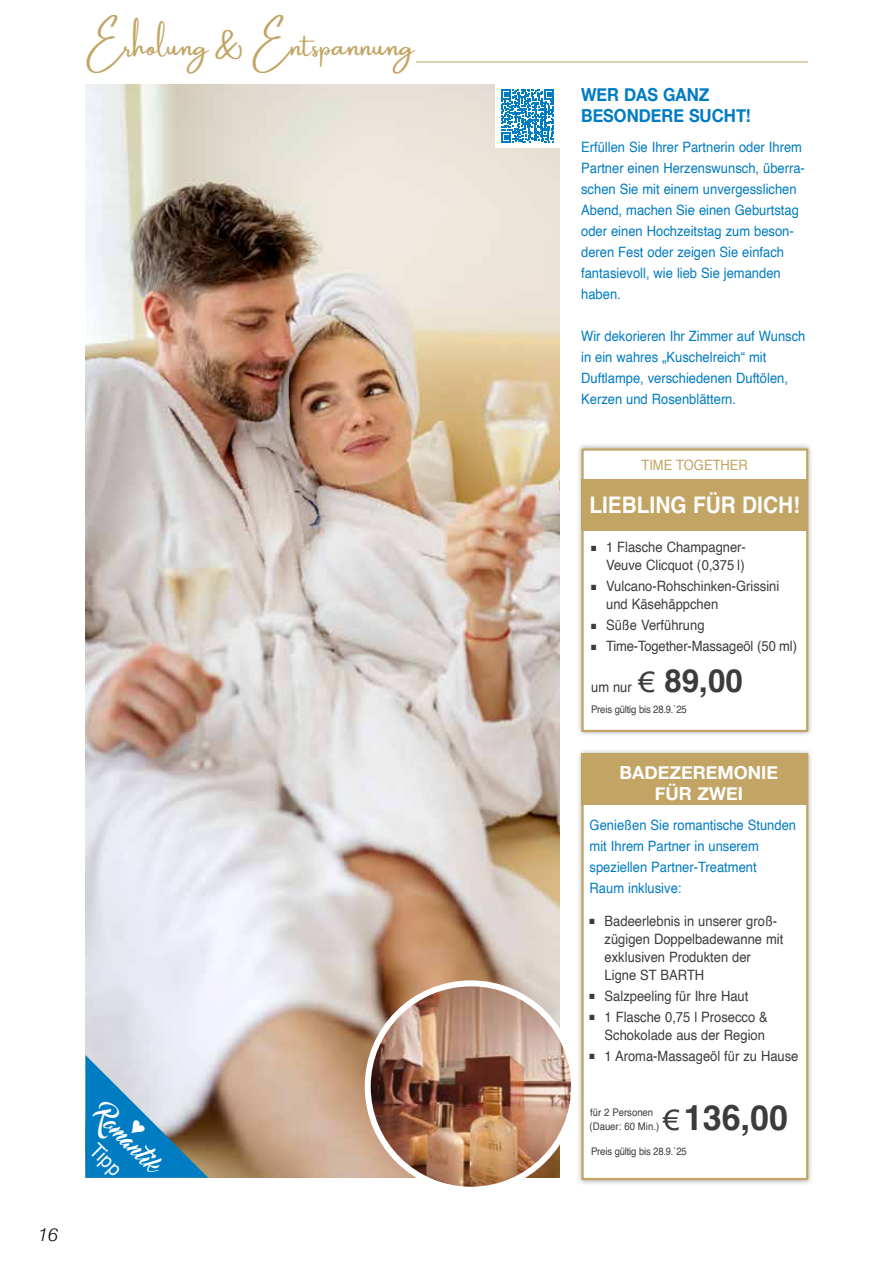
<style>
.page{position:relative;width:893px;height:1263px;background:#fff}
.page>*{position:absolute;margin:0;border:0;box-sizing:border-box;transform-origin:0 0}
.t1{font:700 35.25px "Helvetica";color:#3c3c3b}
.t2{font:700 32.4px "Helvetica";color:#3c3c3b}
.t3{font:28.05px "Amsterdam One";color:#c2a564}
.t4{font:23.7px "Master Of Break";color:#fff;scale:.9 1}
.t5{font:700 22.95px "Helvetica";color:#fff;scale:.91 1}
.t6{font:20.4px "Helvetica";color:#fff;scale:.91 1}
.t7{font:700 18px/21px "Helvetica Neue";color:#007cc2;scale:.91 1}
.t8{font:700 18px/21px "Helvetica Neue";color:#fff;text-align:center}
.t9{font:italic 300 18px "Helvetica Neue";color:#000}
.t10{font:14.25px/21px "Helvetica";color:#007cc2;scale:.91 1}
.t11{font:14.25px/18px "Helvetica";color:#3c3c3b;scale:.91 1}
.t12{font:14.25px "Helvetica";color:#c2a564;scale:.91 1}
.t13{font:10.5px "Helvetica";letter-spacing:-.02em;color:#3c3c3b;scale:.91 1}
.t14{font:10.5px "Helvetica";color:#3c3c3b;scale:.91 1}
.s1{font-family:"Arial";font-weight:400;font-size:28.2px}
</style>
<div class="page">
<div style="left:576px;top:748px;width:238px;height:438px;background:#000;opacity:.35"></div>
<div style="left:581px;top:753px;width:227px;height:427px;background:#fff;border:2px solid #c2a564"></div>
<div style="left:581px;top:753px;width:227px;height:52px;background:#c2a564"></div>
<img style="left:85px;top:85px;width:475px;height:1093px">
<img style="left:368px;top:983px;width:206px;height:207px;border-radius:103px">
<div style="left:365px;top:980px;width:212px;height:213px;border:6px solid #fff;border-radius:50%"></div>
<div style="left:495px;top:84px;width:65px;height:64px;background:#fff"></div>
<svg style="left:501px;top:89px;width:53px;height:53px"></svg>
<div style="left:576px;top:443px;width:238px;height:294px;background:#000;opacity:.35"></div>
<div style="left:581px;top:448px;width:227px;height:284px;background:#fff;border:2px solid #c2a564"></div>
<div style="left:581px;top:479px;width:227px;height:51px;background:#c2a564"></div>
<hr style="left:416px;top:62px;width:392px;height:1px;background:#c2a564">
<svg style="left:85px;top:1055px;width:123px;height:123px;background:#64a0c2"></svg>
<h3 class="t3" style="left:85px;top:31px;width:331px">Erholung &amp; Entspannung</h3>
<p class="t9" style="left:38px;top:1220px;width:22px">16</p>
<h3 class="t4" style="left:107px;top:1100px;width:93px;rotate:45deg">Romantik</h3>
<h3 class="t6" style="left:104px;top:1135px;width:41px;rotate:45deg">Tipp</h3>
<p class="t7" style="left:581px;top:85px;width:188px">WER DAS GANZ<br>BESONDERE SUCHT!</p>
<p class="t10" style="left:581px;top:137px;width:247px">Erfüllen Sie Ihrer Partnerin oder Ihrem Partner einen Herzenswunsch, überra&shy;schen Sie mit einem unvergesslichen Abend, machen Sie einen Geburtstag oder einen Hochzeitstag zum beson&shy;deren Fest oder zeigen Sie einfach fantasievoll, wie lieb Sie jemanden haben.</p>
<p class="t10" style="left:581px;top:326px;width:248px">Wir dekorieren Ihr Zimmer auf Wunsch in ein wahres „Kuschelreich“ mit Duftlampe, verschiedenen Duftölen, Kerzen und Rosenblättern.</p>
<p class="t12" style="left:641px;top:454px;width:119px">TIME TOGETHER</p>
<h3 class="t5" style="left:589px;top:491px;width:233px">LIEBLING FÜR DICH!</h3>
<p class="t11" style="left:591px;top:539px;width:172px;text-align:right">■ 1 Flasche Champagner-<br>Veuve Clicquot (0,375 l)</p>
<p class="t11" style="left:606px;top:578px;width:192px;text-indent:-15px">■ Vulcano-Rohschinken-Grissini und Käsehäppchen</p>
<p class="t11" style="left:591px;top:617px;width:126px">■ Süße Verführung</p>
<p class="t11" style="left:591px;top:638px;width:228px">■ Time-Together-Massageöl (50 ml)</p>
<p class="t11" style="left:591px;top:678px;width:46px">um nur</p>
<h2 class="t2" style="left:638px;top:660px;width:106px"><span class="s1">€</span> 89,00</h2>
<p class="t13" style="left:591px;top:702px;width:106px">Preis gültig bis 28.9.`25</p>
<p class="t8" style="left:620px;top:762px;width:160px">BADEZEREMONIE<br>FÜR ZWEI</p>
<p class="t10" style="left:590px;top:814px;width:228px">Genießen Sie romantische Stunden mit Ihrem Partner in unserem speziellen Partner-Treatment<br>Raum inklusive:</p>
<p class="t11" style="left:605px;top:912px;width:198px;text-indent:-15px">■ Badeerlebnis in unserer groß&shy;zügigen Doppelbadewanne mit exklusiven Produkten der<br>Ligne ST BARTH</p>
<p class="t11" style="left:590px;top:987px;width:176px">■ Salzpeeling für Ihre Haut</p>
<p class="t11" style="left:590px;top:1008px;width:197px;text-align:right">■ 1 Flasche 0,75 l Prosecco &amp;<br>Schokolade aus der Region</p>
<p class="t11" style="left:590px;top:1047px;width:231px">■ 1 Aroma-Massageöl für zu Hause</p>
<h1 class="t1" style="left:663px;top:1096px;width:126px"><span class="s1">€</span>136,00</h1>
<p class="t14" style="left:590px;top:1104px;width:71px">für 2 Personen</p>
<p class="t13" style="left:591px;top:1143px;width:106px">Preis gültig bis 28.9.`25</p>
<p class="t14" style="left:590px;top:1118px;width:78px">(Dauer: 60 Min.)</p>
</div>
